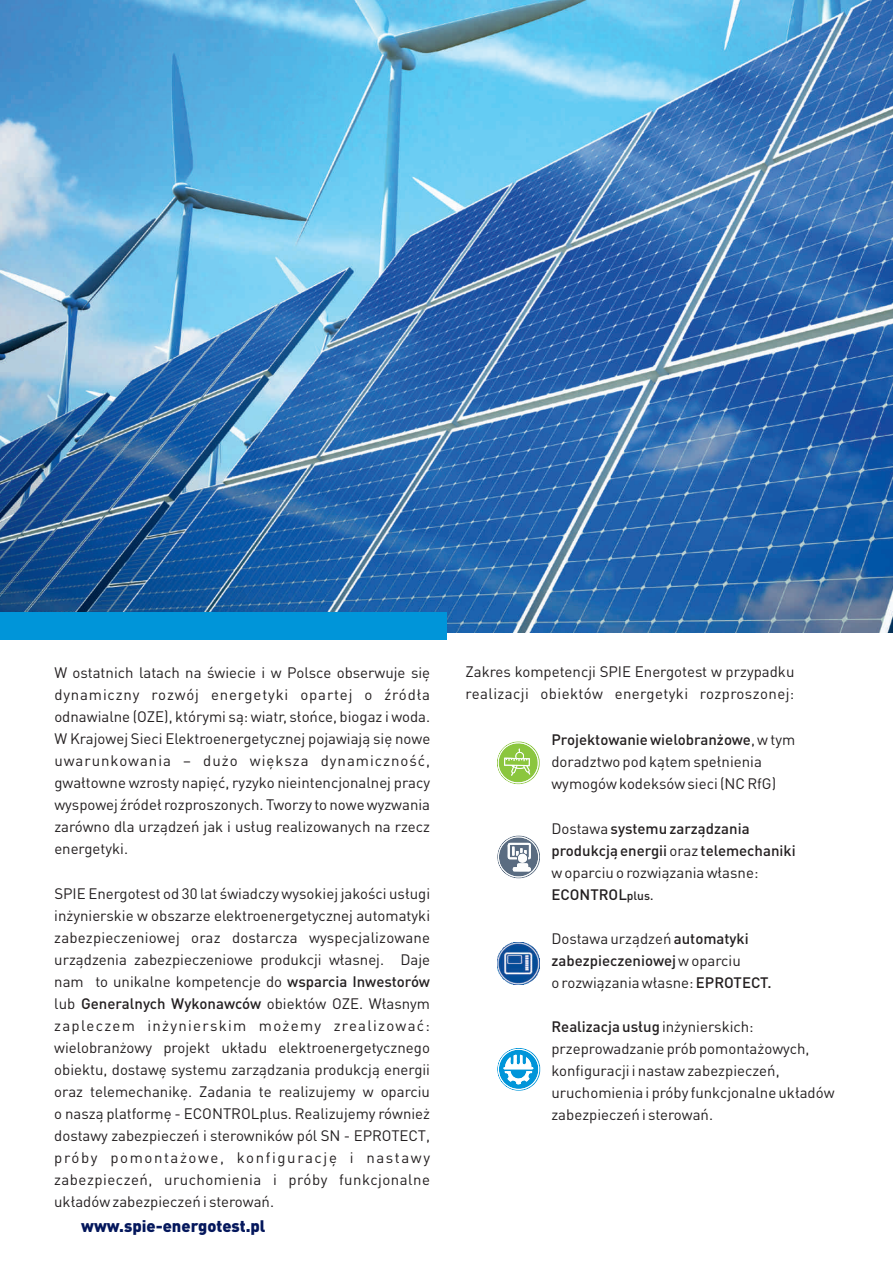
<style>
.page{position:relative;width:893px;height:1263px;background:#fff}
.page>*{position:absolute;margin:0;border:0;box-sizing:border-box;transform-origin:0 0}
.t1{font:900 16.5px "DIN Pro";color:#04175c}
.t2{font:15px/22px "DIN Pro";color:#231f20}
.t3{font:500 15px/22px "DIN Pro";color:#231f20}
.s1{font-weight:500}
.s2{font-weight:400}
.s3{font-size:12px}
</style>
<div class="page">
<svg style="left:497px;top:741px;width:43px;height:43px"></svg>
<svg style="left:497px;top:1048px;width:43px;height:42px"></svg>
<img style="left:497px;top:942px;width:43px;height:42px">
<svg style="left:497px;top:836px;width:43px;height:42px"></svg>
<img style="left:0;top:0;width:893px;height:632px">
<div style="left:0;top:612px;width:446px;height:28px;background:#0095d9"></div>
<hr style="left:892px;top:1055px;width:1px;height:38px;background:#8bc63e">
<hr style="left:892px;top:671px;width:1px;height:39px;background:#8bc63e">
<hr style="left:892px;top:405px;width:1px;height:38px;background:#8bc63e">
<p class="t2" style="left:54px;top:663px;width:377px;text-align:justify">W ostatnich latach na świecie i w Polsce obserwuje się dynamiczny rozwój energetyki opartej o źródła odnawialne (OZE), którymi są: wiatr, słońce, biogaz i woda.<br>W Krajowej Sieci Elektroenergetycznej pojawiają się nowe uwarunkowania – dużo większa dynamiczność, gwałtowne wzrosty napięć, ryzyko nieintencjonalnej pracy wyspowej źródeł rozproszonych. Tworzy to nowe wyzwania zarówno dla urządzeń jak i usług realizowanych na rzecz energetyki.</p>
<p class="t2" style="left:54px;top:883px;width:377px;text-align:justify">SPIE Energotest od 30 lat świadczy wysokiej jakości usługi inżynierskie w obszarze elektroenergetycznej automatyki zabezpieczeniowej oraz dostarcza wyspecjalizowane urządzenia zabezpieczeniowe produkcji własnej. Daje nam to unikalne kompetencje do <span class="s1">wsparcia Inwestorów </span>lub <span class="s1">Generalnych Wykonawców</span> obiektów OZE. Własnym zapleczem inżynierskim możemy zrealizować: wielobranżowy projekt układu elektroenergetycznego obiektu, dostawę systemu zarządzania produkcją energii oraz telemechanikę. Zadania te realizujemy w oparciu o naszą platformę - ECONTROLplus. Realizujemy również dostawy zabezpieczeń i sterowników pól SN - EPROTECT, próby pomontażowe, konfigurację i nastawy zabezpieczeń, uruchomienia i próby funkcjonalne układów zabezpieczeń i sterowań.</p>
<p class="t1" style="left:81px;top:1220px;width:186px">www.spie-energotest.pl</p>
<p class="t2" style="left:466px;top:662px;width:330px">Zakres kompetencji SPIE Energotest w przypadku realizacji obiektów energetyki rozproszonej:</p>
<p class="t2" style="left:551px;top:730px;width:245px"><span class="s1">Projektowanie wielobranżowe</span>, w tym doradztwo pod kątem spełnienia wymogów kodeksów sieci (NC RfG)</p>
<p class="t3" style="left:551px;top:818px;width:246px"><span class="s2">Dostawa</span> systemu zarządzania produkcją energii <span class="s2">oraz</span> telemechaniki <span class="s2">w oparciu o rozwiązania własne:<br></span>ECONTROL<span class="s3">plus.</span></p>
<p class="t2" style="left:551px;top:929px;width:222px">Dostawa urządzeń <span class="s1">automatyki zabezpieczeniowej</span> w oparciu<br>o rozwiązania własne: <span class="s1">EPROTECT.</span></p>
<p class="t2" style="left:551px;top:1017px;width:285px"><span class="s1">Realizacja usług</span> inżynierskich: przeprowadzanie prób pomontażowych, konfiguracji i nastaw zabezpieczeń, uruchomienia i próby funkcjonalne układów zabezpieczeń i sterowań.</p>
</div>
